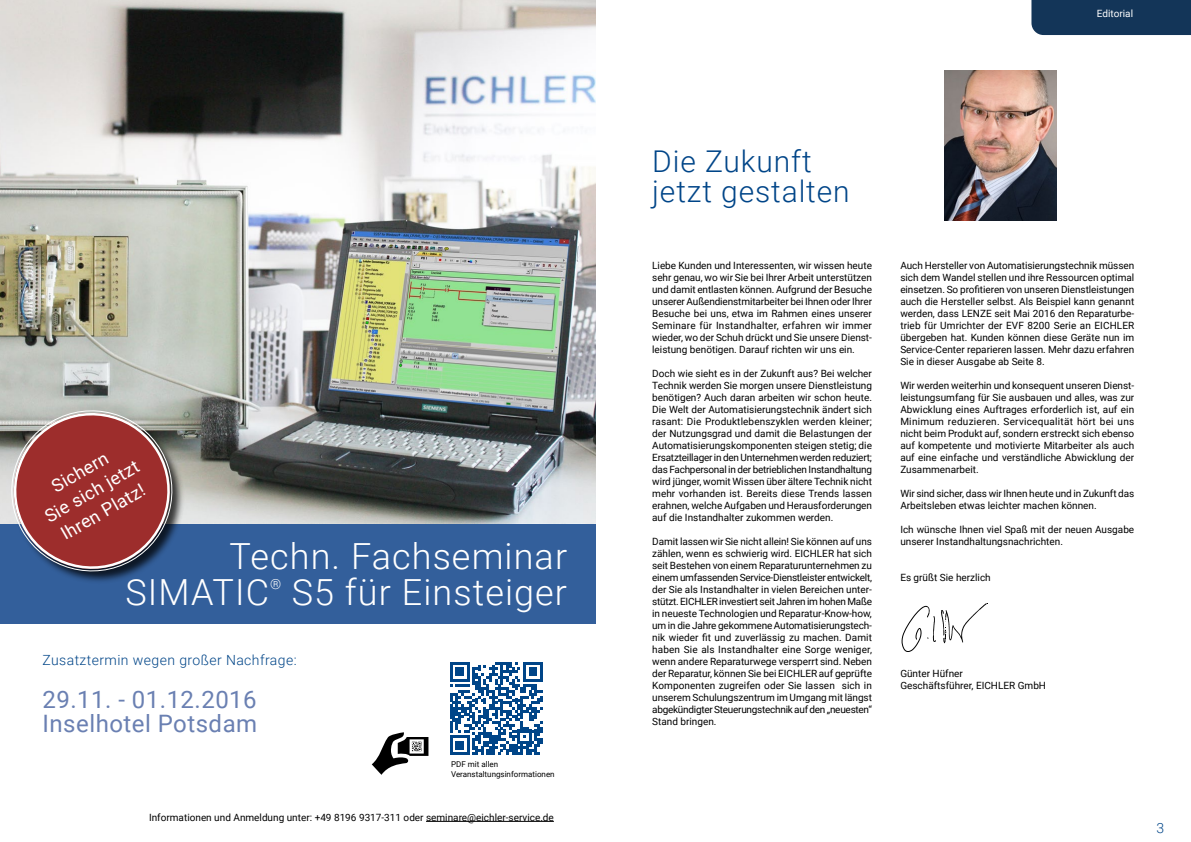
<style>
.page{position:relative;width:1191px;height:842px;background:#fff}
.page>*{position:absolute;margin:0;border:0;box-sizing:border-box;transform-origin:0 0}
.t1{font:300 36px/36px "Roboto";letter-spacing:.03em;color:#fff}
.t2{font:300 30px/30px "Roboto";letter-spacing:.03em;color:#004588}
.t3{font:24px/24px "Roboto";letter-spacing:.02em;color:#6a80b2}
.t4{font:18px/23px "Roboto";color:#fff;text-align:center}
.t5{font:300 14px "Roboto";letter-spacing:.03em;color:#004588}
.t6{font:300 14px "Roboto";color:#fff}
.t7{font:10px/12px "Roboto";color:#000;text-align:justify}
.t8{font:10px "Roboto";color:#fff}
.t9{font:8px/9.6px "Roboto";color:#000}
</style>
<div class="page">
<img style="left:0;top:0;width:595px;height:524px">
<div style="left:0;top:524px;width:595px;height:99px;background:#335f9b"></div>
<hr style="left:426px;top:821px;width:128px;height:1px;background:#000">
<div style="left:13px;top:412px;width:172px;height:172px;background:#000;opacity:.75"></div>
<svg style="left:0;top:399px;width:183px;height:183px;background:#8f5a61"></svg>
<img style="left:944px;top:71px;width:112px;height:150px">
<svg style="left:372px;top:732px;width:56px;height:43px"></svg>
<svg style="left:450px;top:662px;width:93px;height:93px"></svg>
<svg style="left:901px;top:603px;width:87px;height:49px"></svg>
<div style="left:1031px;top:0;width:160px;height:35px;background:#133558"></div>
<h3 class="t4" style="left:29px;top:487px;width:107px;rotate:-30deg">Sichern<br>Sie sich jetzt<br>Ihren Platz!</h3>
<h1 class="t1" style="left:126px;top:537px;width:443px;text-indent:104px">Techn. Fachseminar<br>SIMATIC</h1>
<h3 class="t6" style="left:270px;top:574px;width:13px">®</h3>
<h1 class="t1" style="left:292px;top:573px;width:277px">S5 für Einsteiger</h1>
<h3 class="t5" style="left:43px;top:650px;width:256px">Zusatztermin wegen großer Nachfrage:</h3>
<h3 class="t3" style="left:43px;top:686px;width:216px">29.11. - 01.12.2016<br>Inselhotel Potsdam</h3>
<p class="t9" style="left:451px;top:759px;width:105px">PDF mit allen<br>Veranstaltungsinformationen</p>
<p class="t7" style="left:149px;top:811px;width:406px">Informationen und Anmeldung unter: +49 8196 9317-311 oder seminare@eichler-service.de</p>
<p class="t8" style="left:1097px;top:6px;width:38px">Editorial</p>
<h2 class="t2" style="left:652px;top:145px;width:199px">Die Zukunft jetzt gestalten</h2>
<p class="t7" style="left:652px;top:259px;width:221px">Liebe Kunden und Interessenten, wir wissen heute sehr genau, wo wir Sie bei Ihrer Arbeit unterstützen und damit entlasten können. Aufgrund der Besuche unserer Außendienstmitarbeiter bei Ihnen oder Ihrer Besuche bei uns, etwa im Rahmen eines unserer Seminare für Instandhalter, erfahren wir immer wieder, wo der Schuh drückt und Sie unsere Dienst&shy;leistung benötigen. Darauf richten wir uns ein.</p>
<p class="t7" style="left:652px;top:367px;width:221px">Doch wie sieht es in der Zukunft aus? Bei welcher Technik werden Sie morgen unsere Dienstleistung benötigen? Auch daran arbeiten wir schon heute.<br>Die Welt der Automatisierungstechnik ändert sich rasant: Die Produktlebenszyklen werden kleiner; der Nutzungsgrad und damit die Belastungen der Automatisierungskomponenten steigen stetig; die Ersatzteillager in den Unternehmen werden reduziert; das Fachpersonal in der betrieblichen Instandhaltung wird jünger, womit Wissen über ältere Technik nicht mehr vorhanden ist. Bereits diese Trends lassen erahnen, welche Aufgaben und Herausforderungen auf die Instandhalter zukommen werden.</p>
<p class="t7" style="left:652px;top:535px;width:221px">Damit lassen wir Sie nicht allein! Sie können auf uns zählen, wenn es schwierig wird. EICHLER hat sich seit Bestehen von einem Reparaturunternehmen zu einem umfassenden Service-Dienstleister entwickelt, der Sie als Instandhalter in vielen Bereichen unter&shy;stützt. EICHLER investiert seit Jahren im hohen Maße in neueste Technologien und Reparatur-Know-how, um in die Jahre gekommene Automatisierungstech&shy;nik wieder fit und zuverlässig zu machen. Damit haben Sie als Instandhalter eine Sorge weniger, wenn andere Reparaturwege versperrt sind. Neben der Reparatur, können Sie bei EICHLER auf geprüfte Komponenten zugreifen oder Sie lassen sich in unserem Schulungszentrum im Umgang mit längst abgekündigter Steuerungstechnik auf den „neuesten“ Stand bringen.</p>
<p class="t7" style="left:900px;top:259px;width:235px">Auch Hersteller von Automatisierungstechnik müssen sich dem Wandel stellen und ihre Ressourcen optimal einsetzen. So profitieren von unseren Dienstleistungen auch die Hersteller selbst. Als Beispiel kann genannt werden, dass LENZE seit Mai 2016 den Reparaturbe&shy;trieb für Umrichter der EVF 8200 Serie an EICHLER übergeben hat. Kunden können diese Geräte nun im Service-Center reparieren lassen. Mehr dazu erfahren Sie in dieser Ausgabe ab Seite 8.</p>
<p class="t7" style="left:900px;top:379px;width:235px">Wir werden weiterhin und konsequent unseren Dienst&shy;leistungsumfang für Sie ausbauen und alles, was zur Abwicklung eines Auftrages erforderlich ist, auf ein Minimum reduzieren. Servicequalität hört bei uns nicht beim Produkt auf, sondern erstreckt sich ebenso auf kompetente und motivierte Mitarbeiter als auch auf eine einfache und verständliche Abwicklung der Zusammenarbeit.</p>
<p class="t7" style="left:900px;top:487px;width:235px">Wir sind sicher, dass wir Ihnen heute und in Zukunft das<br>Arbeitsleben etwas leichter machen können.</p>
<p class="t7" style="left:900px;top:523px;width:235px">Ich wünsche Ihnen viel Spaß mit der neuen Ausgabe unserer Instandhaltungsnachrichten.</p>
<p class="t7" style="left:900px;top:571px;width:92px">Es grüßt Sie herzlich</p>
<p class="t7" style="left:900px;top:667px;width:147px">Günter Hüfner<br>Geschäftsführer, EICHLER GmbH</p>
<h3 class="t5" style="left:1156px;top:818px;width:9px">3</h3>
</div>
